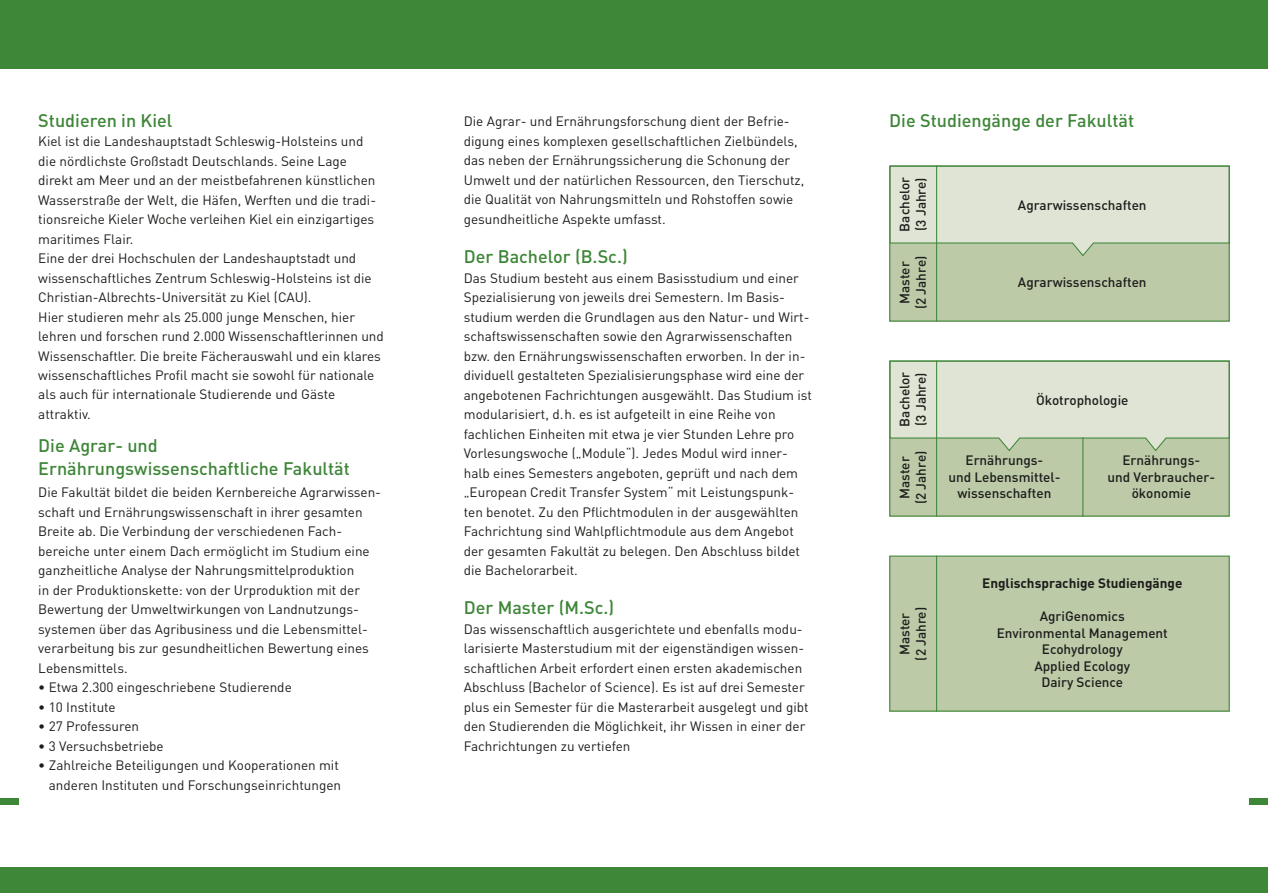
<style>
.page{position:relative;width:1268px;height:893px;background:#fff}
.page>*{position:absolute;margin:0;border:0;box-sizing:border-box;transform-origin:0 0}
.t1{font:500 18px/22.5px "DIN";color:#3e8638}
.t2{font:13.5px/19.5px "DIN";color:#1d1d1b}
.t3{font:500 13.5px/16.5px "DIN";color:#1d1d1b;text-align:center}
.t4{font:700 13.5px "DIN";color:#1d1d1b}
</style>
<div class="page">
<div style="left:889px;top:244px;width:340px;height:78px;background:#bccaa8"></div>
<svg style="left:889px;top:165px;width:340px;height:92px;background:#d6deca"></svg>
<div style="left:889px;top:166px;width:340px;height:156px;border:1px solid #3e8638"></div>
<hr style="left:935px;top:166px;width:1px;height:156px;background:#3e8638">
<div style="left:889px;top:439px;width:340px;height:78px;background:#bccaa8"></div>
<svg style="left:889px;top:360px;width:340px;height:92px;background:#d6deca"></svg>
<div style="left:889px;top:361px;width:340px;height:156px;border:1px solid #3e8638"></div>
<hr style="left:935px;top:361px;width:1px;height:156px;background:#3e8638">
<hr style="left:1082px;top:437px;width:1px;height:80px;background:#3e8638">
<div style="left:0;top:0;width:1267px;height:68px;background:#3e8638"></div>
<div style="left:0;top:867px;width:1267px;height:26px;background:#3e8638"></div>
<div style="left:889px;top:556px;width:340px;height:156px;background:#bccaa8"></div>
<div style="left:889px;top:556px;width:340px;height:156px;border:1px solid #3e8638"></div>
<hr style="left:935px;top:556px;width:1px;height:156px;background:#3e8638">
<div style="left:1248px;top:798px;width:19px;height:7px;background:#3e8638"></div>
<div style="left:0;top:798px;width:19px;height:7px;background:#3e8638"></div>
<h1 class="t1" style="left:38px;top:108px;width:136px">Studieren in Kiel</h1>
<p class="t2" style="left:38px;top:131px;width:347px">Kiel ist die Landeshauptstadt Schleswig-Holsteins und die nördlichste Großstadt Deutschlands. Seine Lage direkt am Meer und an der meistbefahrenen künstlichen Wasserstraße der Welt, die Häfen, Werften und die tradi&shy;tionsreiche Kieler Woche verleihen Kiel ein einzigartiges maritimes Flair.<br>Eine der drei Hochschulen der Landeshauptstadt und wissenschaftliches Zentrum Schleswig-Holsteins ist die Christian-Albrechts-Universität zu Kiel (CAU).<br>Hier studieren mehr als 25.000 junge Menschen, hier lehren und forschen rund 2.000 Wissenschaftlerinnen und Wissenschaftler. Die breite Fächerauswahl und ein klares wissenschaftliches Profil macht sie sowohl für nationale als auch für internationale Studierende und Gäste attraktiv.</p>
<h1 class="t1" style="left:38px;top:434px;width:313px">Die Agrar- und<br>Ernährungswissenschaftliche Fakultät</h1>
<p class="t2" style="left:38px;top:482px;width:344px">Die Fakultät bildet die beiden Kernbereiche Agrarwissen&shy;schaft und Ernährungswissenschaft in ihrer gesamten Breite ab. Die Verbindung der verschiedenen Fach&shy;bereiche unter einem Dach ermöglicht im Studium eine ganzheitliche Analyse der Nahrungsmittelproduktion<br>in der Produktionskette: von der Urproduktion mit der Bewertung der Umweltwirkungen von Landnutzungs&shy;systemen über das Agribusiness und die Lebensmittel&shy;verarbeitung bis zur gesundheitlichen Bewertung eines Lebensmittels.</p>
<p class="t2" style="left:38px;top:677px;width:255px">• Etwa 2.300 eingeschriebene Studierende</p>
<p class="t2" style="left:38px;top:697px;width:79px">• 10 Institute</p>
<p class="t2" style="left:38px;top:716px;width:102px">• 27 Professuren</p>
<p class="t2" style="left:38px;top:736px;width:127px">• 3 Versuchsbetriebe</p>
<p class="t2" style="left:38px;top:755px;width:304px;text-align:right">• Zahlreiche Beteiligungen und Kooperationen mit anderen Instituten und Forschungseinrichtungen</p>
<p class="t2" style="left:463px;top:112px;width:342px">Die Agrar- und Ernährungsforschung dient der Befrie&shy;digung eines komplexen gesellschaftlichen Zielbündels, das neben der Ernährungssicherung die Schonung der Umwelt und der natürlichen Ressourcen, den Tierschutz, die Qualität von Nahrungsmitteln und Rohstoffen sowie gesundheitliche Aspekte umfasst.</p>
<h1 class="t1" style="left:463px;top:245px;width:165px">Der Bachelor (B.Sc.)</h1>
<p class="t2" style="left:463px;top:268px;width:349px">Das Studium besteht aus einem Basisstudium und einer Spezialisierung von jeweils drei Semestern. Im Basis&shy;studium werden die Grundlagen aus den Natur- und Wirt&shy;schaftswissenschaften sowie den Agrarwissenschaften bzw. den Ernährungswissenschaften erworben. In der in&shy;dividuell gestalteten Spezialisierungsphase wird eine der angebotenen Fachrichtungen ausgewählt. Das Studium ist modularisiert, d.h. es ist aufgeteilt in eine Reihe von fachlichen Einheiten mit etwa je vier Stunden Lehre pro Vorlesungswoche („Module“). Jedes Modul wird inner&shy;halb eines Semesters angeboten, geprüft und nach dem „European Credit Transfer System“ mit Leistungspunk&shy;ten benotet. Zu den Pflichtmodulen in der ausgewählten Fachrichtung sind Wahlpflichtmodule aus dem Angebot der gesamten Fakultät zu belegen. Den Abschluss bildet die Bachelorarbeit.</p>
<h1 class="t1" style="left:463px;top:596px;width:152px">Der Master (M.Sc.)</h1>
<p class="t2" style="left:463px;top:619px;width:346px">Das wissenschaftlich ausgerichtete und ebenfalls modu&shy;larisierte Masterstudium mit der eigenständigen wissen&shy;schaftlichen Arbeit erfordert einen ersten akademischen Abschluss (Bachelor of Science). Es ist auf drei Semester plus ein Semester für die Masterarbeit ausgelegt und gibt den Studierenden die Möglichkeit, ihr Wissen in einer der Fachrichtungen zu vertiefen</p>
<h1 class="t1" style="left:889px;top:108px;width:246px">Die Studiengänge der Fakultät</h1>
<p class="t3" style="left:895px;top:232px;width:56px;text-align:left;rotate:-90deg">Bachelor (3 Jahre)</p>
<p class="t3" style="left:895px;top:309px;width:55px;rotate:-90deg">Master (2 Jahre)</p>
<p class="t3" style="left:895px;top:427px;width:56px;text-align:left;rotate:-90deg">Bachelor (3 Jahre)</p>
<p class="t3" style="left:1017px;top:196px;width:130px">Agrarwissenschaften</p>
<p class="t3" style="left:1017px;top:273px;width:130px">Agrarwissenschaften</p>
<p class="t3" style="left:1035px;top:391px;width:94px">Ökotrophologie</p>
<p class="t3" style="left:912px;top:504px;width:55px;rotate:-90deg">(2 Jahre)</p>
<p class="t3" style="left:1107px;top:452px;width:109px">Ernährungs-<br>und Verbraucher&shy;ökonomie</p>
<p class="t3" style="left:948px;top:452px;width:114px">Ernährungs-<br>und Lebensmittel-</p>
<p class="t3" style="left:895px;top:499px;width:44px;rotate:-90deg">Master</p>
<p class="t3" style="left:957px;top:485px;width:95px">wissenschaften</p>
<p class="t3" style="left:895px;top:660px;width:55px;rotate:-90deg">Master (2 Jahre)</p>
<p class="t4" style="left:982px;top:574px;width:202px">Englischsprachige Studiengänge</p>
<p class="t3" style="left:996px;top:607px;width:173px">AgriGenomics<br>Environmental Management<br>Ecohydrology<br>Applied Ecology<br>Dairy Science</p>
</div>
